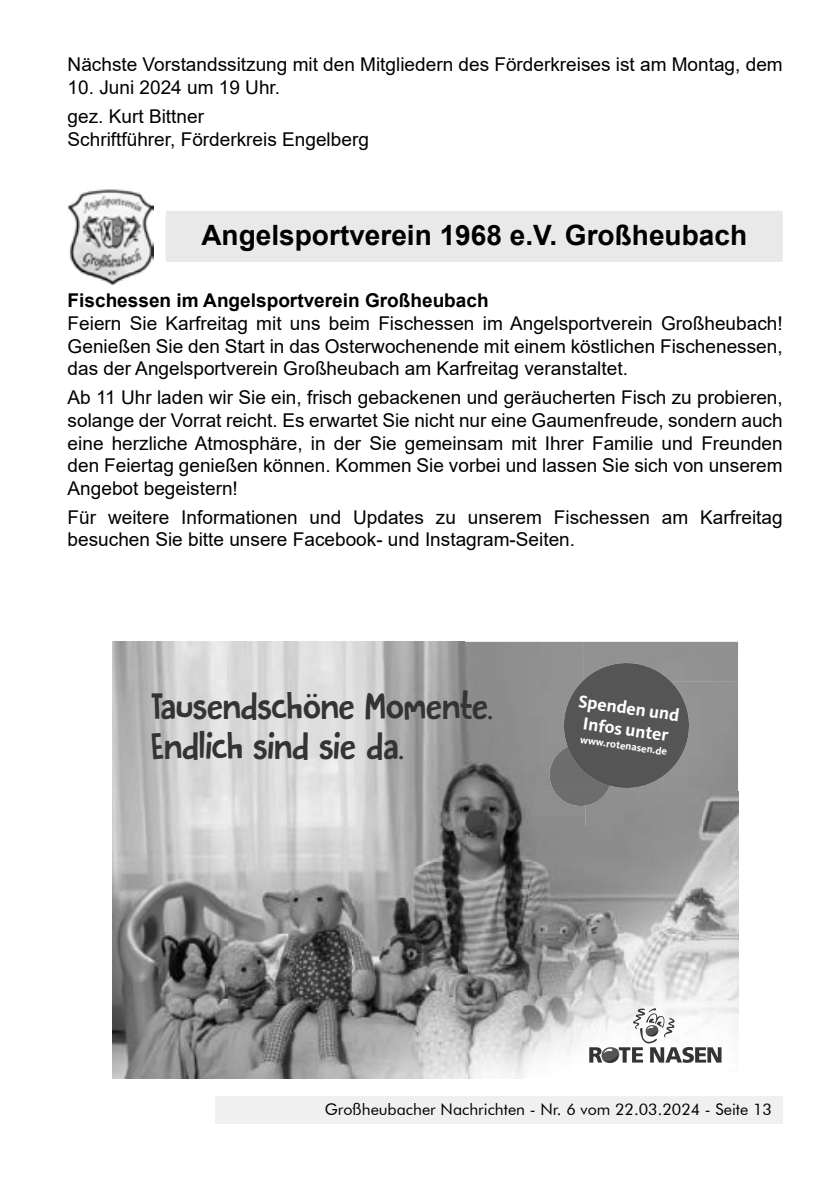
<style>
.page{position:relative;width:840px;height:1191px;background:#fff}
.page>*{position:absolute;margin:0;border:0;box-sizing:border-box;transform-origin:0 0}
.t1{font:32.8px/39.4px "DK Butterfly Ball";letter-spacing:-.02em;color:#343434}
.t2{font:700 28px "Arial";color:#000}
.t3{font:19px/22.8px "Arial";color:#000}
.t4{font:700 19px "Arial";color:#000}
.t5{font:700 18px/21.6px "Kievit Pro";color:#fff;text-align:center}
.t6{font:16px "Futura BT";color:#000}
.t7{font:700 10.6px "Kievit Pro";color:#fff}
</style>
<div class="page">
<img style="left:112px;top:642px;width:470px;height:118px">
<img style="left:112px;top:760px;width:115px;height:318px">
<img style="left:227px;top:760px;width:322px;height:40px">
<img style="left:227px;top:800px;width:9px;height:278px">
<img style="left:236px;top:791px;width:501px;height:287px">
<img style="left:549px;top:747px;width:10px;height:44px">
<img style="left:553px;top:791px;width:54px;height:15px">
<svg style="left:559px;top:659px;width:133px;height:133px;background:#656565"></svg>
<svg style="left:589px;top:1008px;width:132px;height:55px"></svg>
<div style="left:215px;top:1097px;width:567px;height:27px;background:#f0f0f0"></div>
<div style="left:166px;top:216px;width:616px;height:46px;background:#e9e9e9"></div>
<div style="left:166px;top:211px;width:616px;height:46px;background:#e9e9e9"></div>
<img style="left:68px;top:189px;width:86px;height:95px">
<p class="t3" style="left:68px;top:53px;width:716px">Nächste Vorstandssitzung mit den Mitgliedern des Förderkreises ist am Montag, dem</p>
<p class="t3" style="left:68px;top:73px;width:214px;line-height:28.4px">10. Juni 2024 um 19 Uhr. gez. Kurt Bittner</p>
<p class="t3" style="left:68px;top:127px;width:302px">Schriftführer, Förderkreis Engelberg</p>
<h2 class="t2" style="left:201px;top:215px;width:547px">Angelsportverein 1968 e.V. Großheubach</h2>
<p class="t4" style="left:68px;top:287px;width:422px">Fischessen im Angelsportverein Großheubach</p>
<p class="t3" style="left:68px;top:312px;width:716px;text-align:justify">Feiern Sie Karfreitag mit uns beim Fischessen im Angelsportverein Großheubach!<br>Genießen Sie den Start in das Osterwochenende mit einem köstlichen Fischenessen, das der Angelsportverein Großheubach am Karfreitag veranstaltet.</p>
<p class="t3" style="left:68px;top:386px;width:716px;text-align:justify">Ab 11 Uhr laden wir Sie ein, frisch gebackenen und geräucherten Fisch zu probieren, solange der Vorrat reicht. Es erwartet Sie nicht nur eine Gaumenfreude, sondern auch eine herzliche Atmosphäre, in der Sie gemeinsam mit Ihrer Familie und Freunden den Feiertag genießen können. Kommen Sie vorbei und lassen Sie sich von unserem Angebot begeistern!</p>
<p class="t3" style="left:68px;top:505px;width:716px">Für weitere Informationen und Updates zu unserem Fischessen am Karfreitag besuchen Sie bitte unsere Facebook- und Instagram-Seiten.</p>
<h1 class="t1" style="left:151px;top:686px;width:343px">Tausendschöne Momente.<br>Endlich sind sie da.</h1>
<p class="t5" style="left:579px;top:690px;width:103px;rotate:8deg">Spenden und<br>Infos unter</p>
<p class="t7" style="left:580px;top:733px;width:89px;rotate:8deg">www.rotenasen.de</p>
<p class="t6" style="left:324px;top:1099px;width:448px">Großheubacher Nachrichten - Nr. 6 vom 22.03.2024 - Seite 13</p>
</div>
